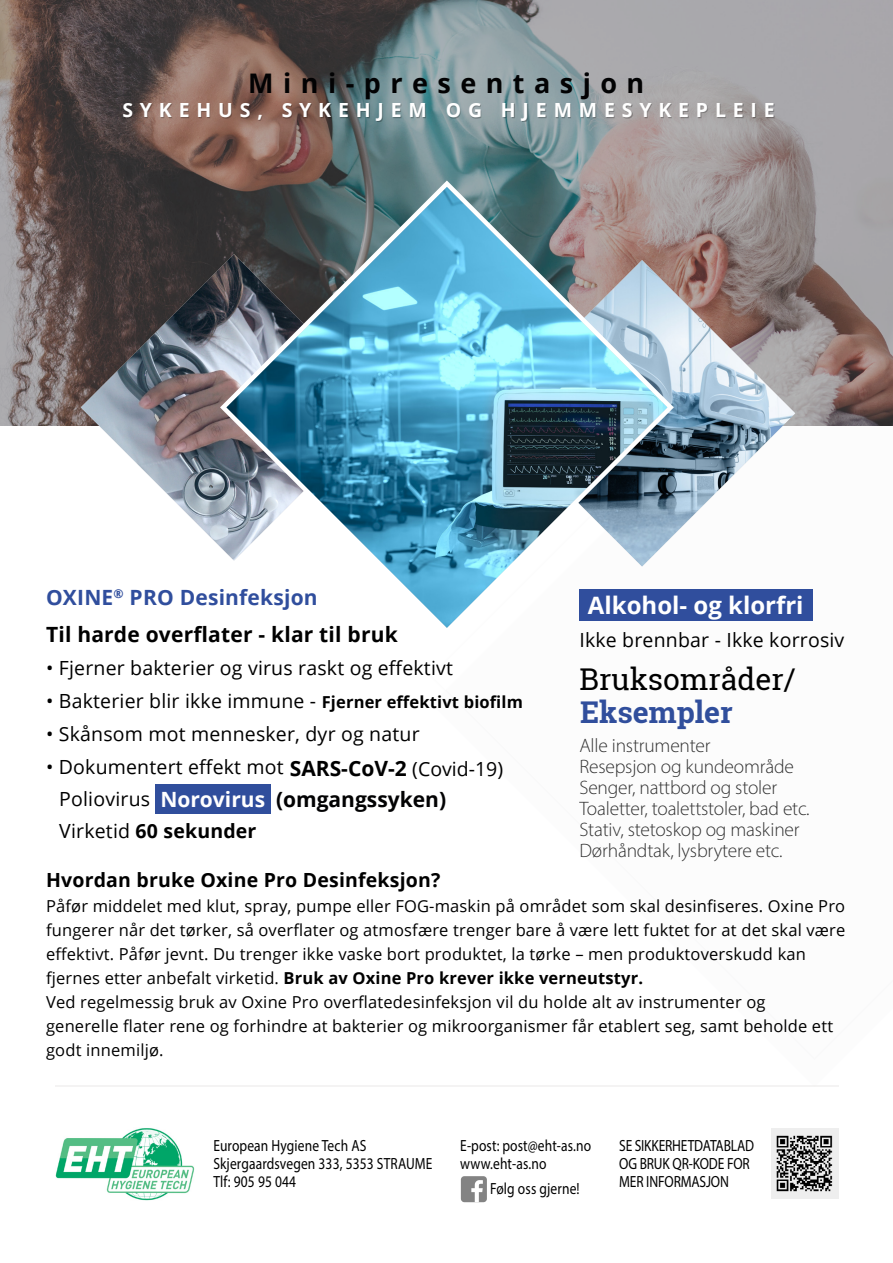
<style>
.page{position:relative;width:893px;height:1263px;background:#fff}
.page>*{position:absolute;margin:0;border:0;box-sizing:border-box;transform-origin:0 0}
.t1{font:30px "Roboto Slab";color:#000}
.t2{font:700 30px "Roboto Slab";color:#304e9c}
.t3{font:700 27px "Open Sans";letter-spacing:.35em;color:#020203}
.t4{font:700 24px "Open Sans";color:#fff}
.t5{font:700 21px "Open Sans";letter-spacing:.01em;color:#000}
.t6{font:700 21px "Open Sans";color:#020203}
.t7{font:700 21px "Open Sans";letter-spacing:.01em;color:#304e9d}
.t8{font:19.5px "Open Sans";letter-spacing:.01em;color:#000}
.t9{font:300 19.5px/21px "Myriad Pro";letter-spacing:-.01em;color:#000}
.t10{font:700 19.5px "Open Sans";letter-spacing:.01em;color:#000}
.t11{font:700 19.5px "Open Sans";letter-spacing:.35em;color:#fff}
.t12{font:16.5px/24px "Open Sans";letter-spacing:.01em;color:#000}
.t13{font:16.2px/18px "Myriad Pro";letter-spacing:.01em;color:#000;scale:.83 1}
.t14{font:16.2px/18px "Myriad Pro";letter-spacing:-.01em;color:#000;scale:.83 1}
.s1{font-weight:700;font-size:16.5px}
.s2{font-weight:700;font-size:21px}
.s3{color:#fff}
.s4{font-weight:400}
.s5{font-weight:700}
</style>
<div class="page">
<svg style="left:771px;top:1128px;width:68px;height:71px;background:#a0a0a0"></svg>
<hr style="left:56px;top:1085px;width:783px;height:2px;background:#eae8e7">
<img style="left:0;top:0;width:893px;height:426px">
<div style="left:155px;top:784px;width:116px;height:30px;background:#304e9c"></div>
<div style="left:579px;top:589px;width:234px;height:31px;background:#304e9d"></div>
<img style="left:674px;top:260px;width:121px;height:275px">
<img style="left:81px;top:254px;width:139px;height:293px">
<img style="left:220px;top:180px;width:454px;height:441px">
<img style="left:226px;top:187px;width:441px;height:441px">
<div style="left:124px;top:104px;width:651px;height:18px;background:#000;opacity:.25"></div>
<img style="left:56px;top:1128px;width:138px;height:72px">
<div style="left:461px;top:1176px;width:26px;height:26px;background:#838383;border-radius:4px"></div>
<svg style="left:471px;top:1180px;width:12px;height:22px"></svg>
<h2 class="t3" style="left:248px;top:64px;width:398px">Mini-presentasjon</h2>
<p class="t11" style="left:122px;top:96px;width:654px">SYKEHUS, SYKEHJEM OG HJEMMESYKEPLEIE</p>
<p class="t7" style="left:46px;top:583px;width:273px">OXINE<sup>®</sup> PRO Desinfeksjon</p>
<p class="t5" style="left:46px;top:620px;width:353px">Til harde overflater - klar til bruk</p>
<p class="t8" style="left:46px;top:654px;width:408px">• Fjerner bakterier og virus raskt og effektivt</p>
<p class="t8" style="left:46px;top:687px;width:478px">• Bakterier blir ikke immune - <span class="s1">Fjerner effektivt biofilm</span></p>
<p class="t8" style="left:46px;top:720px;width:375px">• Skånsom mot mennesker, dyr og natur</p>
<p class="t8" style="left:46px;top:753px;width:459px">• Dokumentert effekt mot <span class="s2">SARS-CoV-2</span> (Covid-19)</p>
<p class="t6" style="left:160px;top:785px;width:287px"><span class="s3">Norovirus</span> (omgangssyken)</p>
<p class="t10" style="left:59px;top:817px;width:199px"><span class="s4">Virketid</span> 60 sekunder</p>
<p class="t8" style="left:59px;top:786px;width:92px">Poliovirus</p>
<h3 class="t4" style="left:588px;top:588px;width:217px">Alkohol- og klorfri</h3>
<p class="t8" style="left:579px;top:626px;width:266px">Ikke brennbar - Ikke korrosiv</p>
<h1 class="t1" style="left:579px;top:658px;width:218px">Bruksområder/</h1>
<h1 class="t2" style="left:580px;top:691px;width:154px">Eksempler</h1>
<p class="t9" style="left:579px;top:735px;width:232px">Alle instrumenter<br>Resepsjon og kundeområde<br>Senger, nattbord og stoler<br>Toaletter, toalettstoler, bad etc.<br>Stativ, stetoskop og maskiner<br>Dørhåndtak, lysbrytere etc.</p>
<p class="t10" style="left:46px;top:866px;width:396px">Hvordan bruke Oxine Pro Desinfeksjon?</p>
<p class="t12" style="left:46px;top:893px;width:801px">Påfør middelet med klut, spray, pumpe eller FOG-maskin på området som skal desinfiseres. Oxine Pro fungerer når det tørker, så overflater og atmosfære trenger bare å være lett fuktet for at det skal være effektivt. Påfør jevnt. Du trenger ikke vaske bort produktet, la tørke – men produktoverskudd kan fjernes etter anbefalt virketid. <span class="s5">Bruk av Oxine Pro krever ikke verneutstyr.<br></span>Ved regelmessig bruk av Oxine Pro overflatedesinfeksjon vil du holde alt av instrumenter og<br>generelle flater rene og forhindre at bakterier og mikroorganismer får etablert seg, samt beholde ett godt innemiljø.</p>
<p class="t13" style="left:213px;top:1136px;width:266px">European Hygiene Tech AS<br>Skjergaardsvegen 333, 5353 STRAUME<br>Tlf: 905 95 044</p>
<p class="t13" style="left:460px;top:1136px;width:159px">E-post: post@eht-as.no www.eht-as.no</p>
<p class="t13" style="left:490px;top:1179px;width:109px">Følg oss gjerne!</p>
<p class="t14" style="left:619px;top:1136px;width:164px">SE SIKKERHETDATABLAD<br>OG BRUK QR-KODE FOR<br>MER INFORMASJON</p>
</div>
